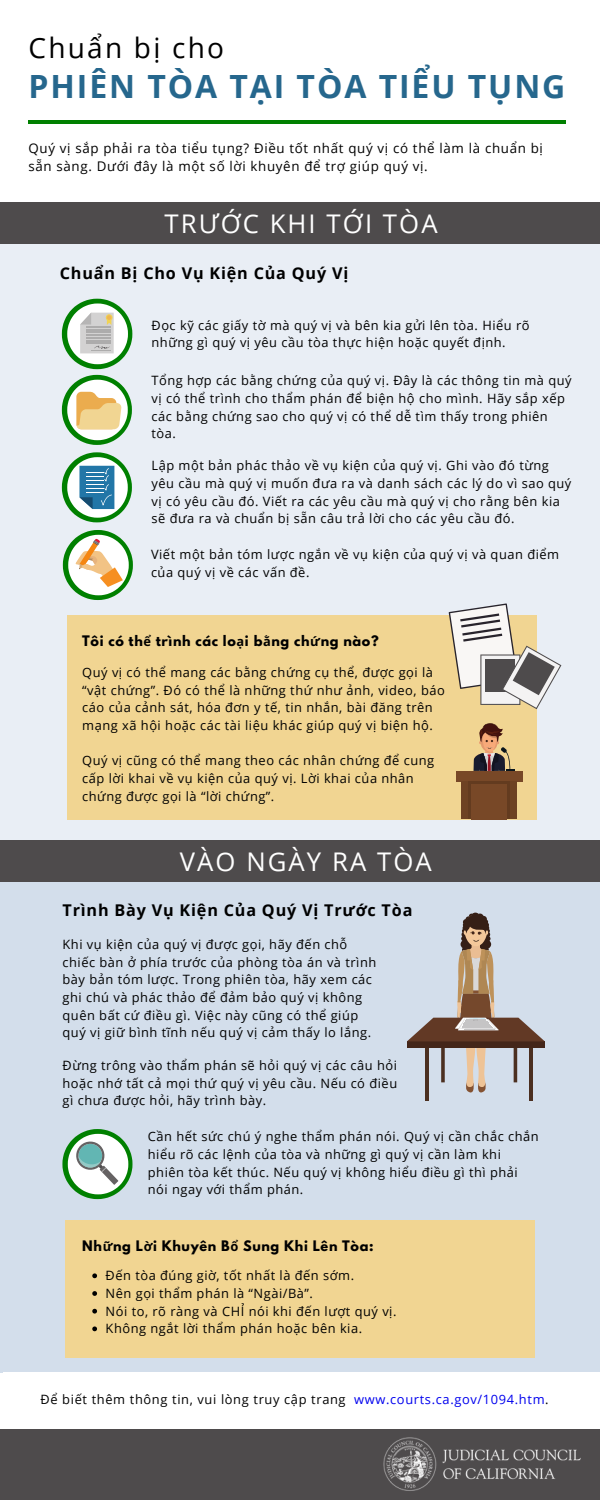
<style>
.page{position:relative;width:600px;height:1500px;background:#fff}
.page>*{position:absolute;margin:0;border:0;box-sizing:border-box;transform-origin:0 0}
.t1{font:700 32px "Open Sans";letter-spacing:.06em;color:#26678d}
.t2{font:28px "Open Sans";letter-spacing:.08em;color:#000}
.t3{font:25.7px "Open Sans";letter-spacing:.08em;color:#fff}
.t4{font:700 16.2px "Open Sans";letter-spacing:.05em;color:#000}
.t5{font:13.3px/18.4px "Open Sans";letter-spacing:.05em;color:#000}
.t6{font:12.9px/17.7px "Open Sans";letter-spacing:.04em;color:#000}
.t7{font:700 12.9px "League Spartan";letter-spacing:.05em;color:#000}
.t8{font:12.9px "Open Sans";letter-spacing:.05em;color:#00e}
.s1{font-family:"Noto Sans"}
.s2{color:#000}
</style>
<div class="page">
<div style="left:0;top:234px;width:600px;height:616px;background:#e9eef5"></div>
<div style="left:0;top:202px;width:600px;height:42px;background:#4e4b4c"></div>
<div style="left:0;top:849px;width:600px;height:524px;background:#d3deeb"></div>
<div style="left:65px;top:1220px;width:470px;height:138px;background:#f1d592"></div>
<div style="left:0;top:840px;width:600px;height:42px;background:#4e4b4c"></div>
<div style="left:67px;top:615px;width:470px;height:205px;background:#f1d592"></div>
<svg style="left:62px;top:299px;width:70px;height:70px"></svg>
<svg style="left:62px;top:375px;width:70px;height:70px"></svg>
<svg style="left:62px;top:452px;width:70px;height:70px"></svg>
<div style="left:4px;top:1372px;width:596px;height:87px;background:#fff"></div>
<svg style="left:448px;top:603px;width:113px;height:106px"></svg>
<div style="left:0;top:1429px;width:600px;height:71px;background:#4e4b4c"></div>
<hr style="left:28px;top:120px;width:538px;height:3px;background:#008000">
<svg style="left:63px;top:530px;width:70px;height:70px"></svg>
<svg style="left:92px;top:1273px;width:5px;height:5px"></svg>
<svg style="left:92px;top:1291px;width:5px;height:5px"></svg>
<svg style="left:92px;top:1309px;width:5px;height:5px"></svg>
<svg style="left:92px;top:1326px;width:5px;height:5px"></svg>
<svg style="left:62px;top:1129px;width:71px;height:70px"></svg>
<hr style="left:425px;top:1045px;width:4px;height:56px;background:#4b2f20">
<hr style="left:530px;top:1045px;width:3px;height:56px;background:#4b2f20">
<svg style="left:407px;top:912px;width:138px;height:182px"></svg>
<div style="left:456px;top:771px;width:67px;height:10px;background:#784827"></div>
<div style="left:462px;top:781px;width:55px;height:38px;background:#6e4223"></div>
<div style="left:468px;top:781px;width:42px;height:38px;background:#633b1f"></div>
<div style="left:472px;top:784px;width:35px;height:35px;background:#784827"></div>
<svg style="left:474px;top:723px;width:40px;height:48px"></svg>
<img style="left:383px;top:1437px;width:198px;height:54px">
<h2 class="t2" style="left:28px;top:29px;width:197px">Chuẩn bị cho</h2>
<h1 class="t1" style="left:28px;top:64px;width:539px">PHIÊN TÒA TẠI TÒA TIỂU TỤNG</h1>
<p class="t5" style="left:28px;top:138px;width:516px">Quý vị sắp phải ra tòa tiểu tụng? Điều tốt nhất quý vị có thể làm là chuẩn bị sẵn sàng. Dưới đây là một số lời khuyên để trợ giúp quý vị.</p>
<h3 class="t3" style="left:165px;top:205px;width:274px">TRƯỚC KHI TỚI TÒA</h3>
<p class="t4" style="left:60px;top:262px;width:290px">Chuẩn Bị Cho Vụ Kiện Của Quý Vị</p>
<p class="t6" style="left:152px;top:316px;width:380px">Đọc kỹ các giấy tờ mà quý vị và bên kia gửi lên tòa. Hiểu rõ những gì quý vị yêu cầu tòa thực hiện hoặc quyết định.</p>
<p class="t6" style="left:152px;top:371px;width:422px">Tổng hợp các bằng chứng của quý vị. Đây là các thông tin mà quý vị có thể trình cho thẩm phán để biện hộ cho mình. Hãy sắp xếp các bằng chứng sao cho quý vị có thể dễ tìm thấy trong phiên tòa.</p>
<p class="t6" style="left:152px;top:456px;width:421px">Lập một bản phác thảo về vụ kiện của quý vị. Ghi vào đó từng yêu cầu mà quý vị muốn đưa ra và danh sách các lý do vì sao quý vị có yêu cầu đó. Viết ra các yêu cầu mà quý vị cho rằng bên kia sẽ đưa ra và chuẩn bị sẵn câu trả lời cho các yêu cầu đó.</p>
<p class="t6" style="left:151px;top:546px;width:410px">Viết một bản tóm lược ngắn về vụ kiện của quý vị và quan điểm của quý vị về các vấn đề.</p>
<p class="t7" style="left:82px;top:634px;width:298px">Tôi có th<span class="s1">ể</span> trình các lo<span class="s1">ạ</span>i b<span class="s1">ằ</span>ng ch<span class="s1">ứ</span>ng nào?</p>
<p class="t6" style="left:82px;top:663px;width:364px">Quý vị có thể mang các bằng chứng cụ thể, được gọi là “vật chứng”. Đó có thể là những thứ như ảnh, video, báo cáo của cảnh sát, hóa đơn y tế, tin nhắn, bài đăng trên mạng xã hội hoặc các tài liệu khác giúp quý vị biện hộ.</p>
<p class="t6" style="left:82px;top:752px;width:354px">Quý vị cũng có thể mang theo các nhân chứng để cung cấp lời khai về vụ kiện của quý vị. Lời khai của nhân chứng được gọi là “lời chứng”.</p>
<h3 class="t3" style="left:180px;top:844px;width:253px">VÀO NGÀY RA TÒA</h3>
<p class="t4" style="left:63px;top:899px;width:351px">Trình Bày Vụ Kiện Của Quý Vị Trước Tòa</p>
<p class="t6" style="left:63px;top:935px;width:315px">Khi vụ kiện của quý vị được gọi, hãy đến chỗ chiếc bàn ở phía trước của phòng tòa án và trình bày bản tóm lược. Trong phiên tòa, hãy xem các ghi chú và phác thảo để đảm bảo quý vị không quên bất cứ điều gì. Việc này cũng có thể giúp quý vị giữ bình tĩnh nếu quý vị cảm thấy lo lắng.</p>
<p class="t6" style="left:63px;top:1056px;width:336px;text-align:justify">Đừng trông vào thẩm phán sẽ hỏi quý vị các câu hỏi hoặc nhớ tất cả mọi thứ quý vị yêu cầu. Nếu có điều gì chưa được hỏi, hãy trình bày.</p>
<p class="t6" style="left:148px;top:1128px;width:392px">Cần hết sức chú ý nghe thẩm phán nói. Quý vị cần chắc chắn hiểu rõ các lệnh của tòa và những gì quý vị cần làm khi phiên tòa kết thúc. Nếu quý vị không hiểu điều gì thì phải nói ngay với thẩm phán.</p>
<p class="t7" style="left:82px;top:1240px;width:293px">Nh<span class="s1">ữ</span>ng L<span class="s1">ờ</span>i Khuyên B<span class="s1">ổ</span> Sung Khi Lên Tòa:</p>
<p class="t6" style="left:106px;top:1266px;width:292px">Đến tòa đúng giờ, tốt nhất là đến sớm.<br>Nên gọi thẩm phán là “Ngài/Bà”.<br>Nói to, rõ ràng và CHỈ nói khi đến lượt quý vị.<br>Không ngắt lời thẩm phán hoặc bên kia.</p>
<p class="t6" style="left:41px;top:1391px;width:307px">Để biết thêm thông tin, vui lòng truy cập trang</p>
<p class="t8" style="left:354px;top:1391px;width:196px">www.courts.ca.gov/1094.htm<span class="s2">.</span></p>
</div>
